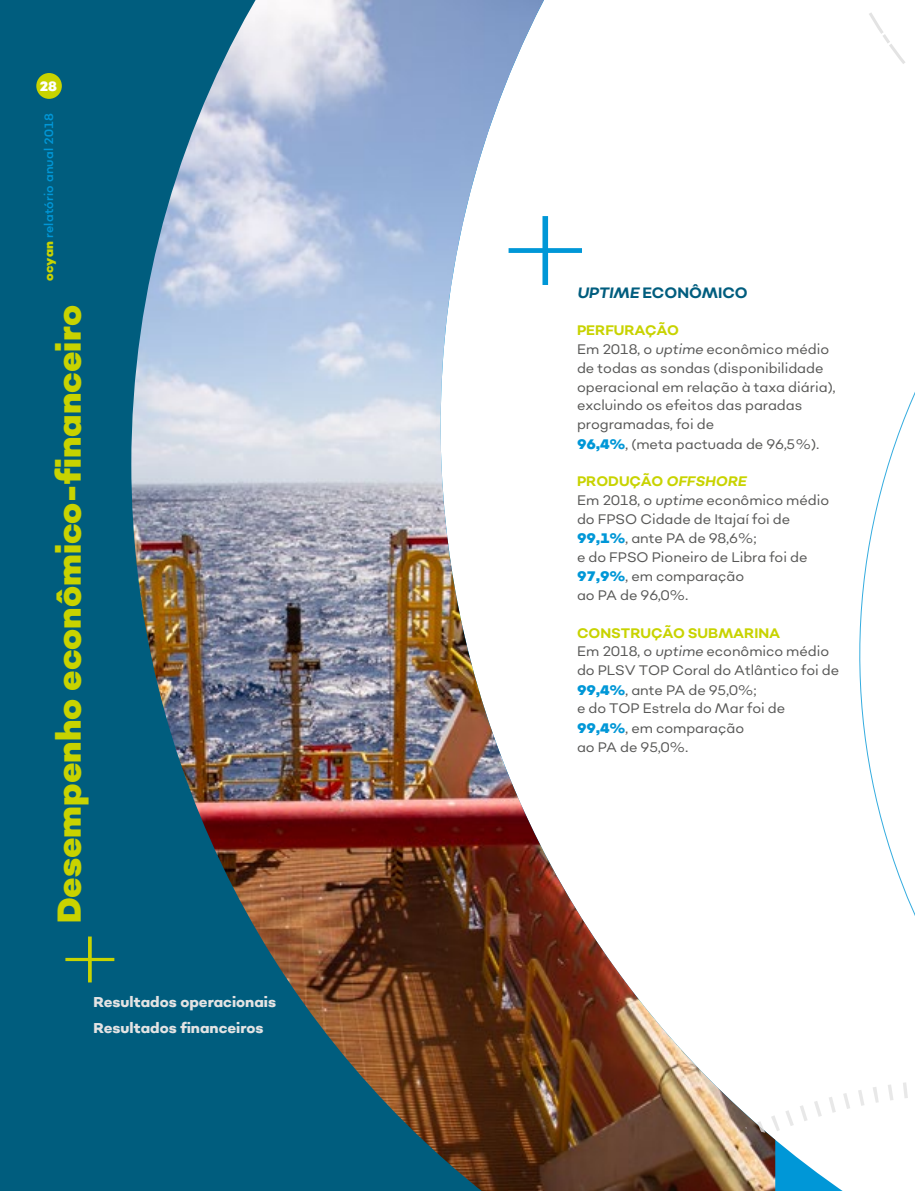
<style>
.page{position:relative;width:915px;height:1191px;background:#fff}
.page>*{position:absolute;margin:0;border:0;box-sizing:border-box;transform-origin:0 0}
.t1{font:900 33px "Sonny Gothic";color:#c8d300}
.t2{font:700 15px "Sonny Gothic";color:#005d7e}
.t3{font:800 14.25px/25.5px "Sonny Gothic";color:#e3e3e3}
.t4{font:13.8px/19px "Sonny Gothic";color:#575756}
.t5{font:900 13.5px "Sonny Gothic";color:#fff}
.t6{font:12px "Sonny Gothic";letter-spacing:.02em;color:#0097d7}
.s1{font-weight:900;color:#c8d300}
.s2{font-style:italic}
.s3{font-weight:700;color:#c8d300}
.s4{font-weight:900;color:#0097d7}
.s5{font-weight:700;font-style:italic;color:#c8d300}
</style>
<div class="page">
<img style="left:546px;top:248px;width:229px;height:943px">
<img style="left:0;top:0;width:546px;height:1191px">
<svg style="left:65px;top:936px;width:49px;height:46px"></svg>
<svg style="left:508px;top:216px;width:73px;height:69px"></svg>
<svg style="left:859px;top:13px;width:55px;height:901px"></svg>
<img style="left:417px;top:1070px;width:491px;height:98px">
<div style="left:36px;top:73px;width:26px;height:26px;background:#c8d300;border-radius:50%"></div>
<p class="t5" style="left:40px;top:77px;width:19px">28</p>
<p class="t6" style="left:41px;top:281px;width:169px;rotate:-90deg"><span class="s1">ocyan</span> relatório anual 2018</p>
<h1 class="t1" style="left:47px;top:923px;width:619px;rotate:-90deg">Desempenho econômico-financeiro</h1>
<p class="t3" style="left:94px;top:989px;width:184px">Resultados operacionais<br>Resultados financeiros</p>
<p class="t2" style="left:577px;top:283px;width:172px"><span class="s2">UPTIME</span> ECONÔMICO</p>
<p class="t4" style="left:577px;top:321px;width:260px"><span class="s3">PERFURAÇÃO<br></span>Em 2018, o <span class="s2">uptime</span> econômico médio de todas as sondas (disponibilidade operacional em relação à taxa diária), excluindo os efeitos das paradas programadas, foi de<br><span class="s4">96,4%</span>, (meta pactuada de 96,5%).</p>
<p class="t4" style="left:577px;top:471px;width:254px"><span class="s3">PRODUÇÃO</span> <span class="s5">OFFSHORE<br></span>Em 2018, o <span class="s2">uptime</span> econômico médio do FPSO Cidade de Itajaí foi de<br><span class="s4">99,1%</span>, ante PA de 98,6%;<br>e do FPSO Pioneiro de Libra foi de<br><span class="s4">97,9%</span>, em comparação<br>ao PA de 96,0%.</p>
<p class="t4" style="left:577px;top:623px;width:264px"><span class="s3">CONSTRUÇÃO SUBMARINA<br></span>Em 2018, o <span class="s2">uptime</span> econômico médio do PLSV TOP Coral do Atlântico foi de<br><span class="s4">99,4%</span>, ante PA de 95,0%;<br>e do TOP Estrela do Mar foi de<br><span class="s4">99,4%</span>, em comparação<br>ao PA de 95,0%.</p>
</div>
